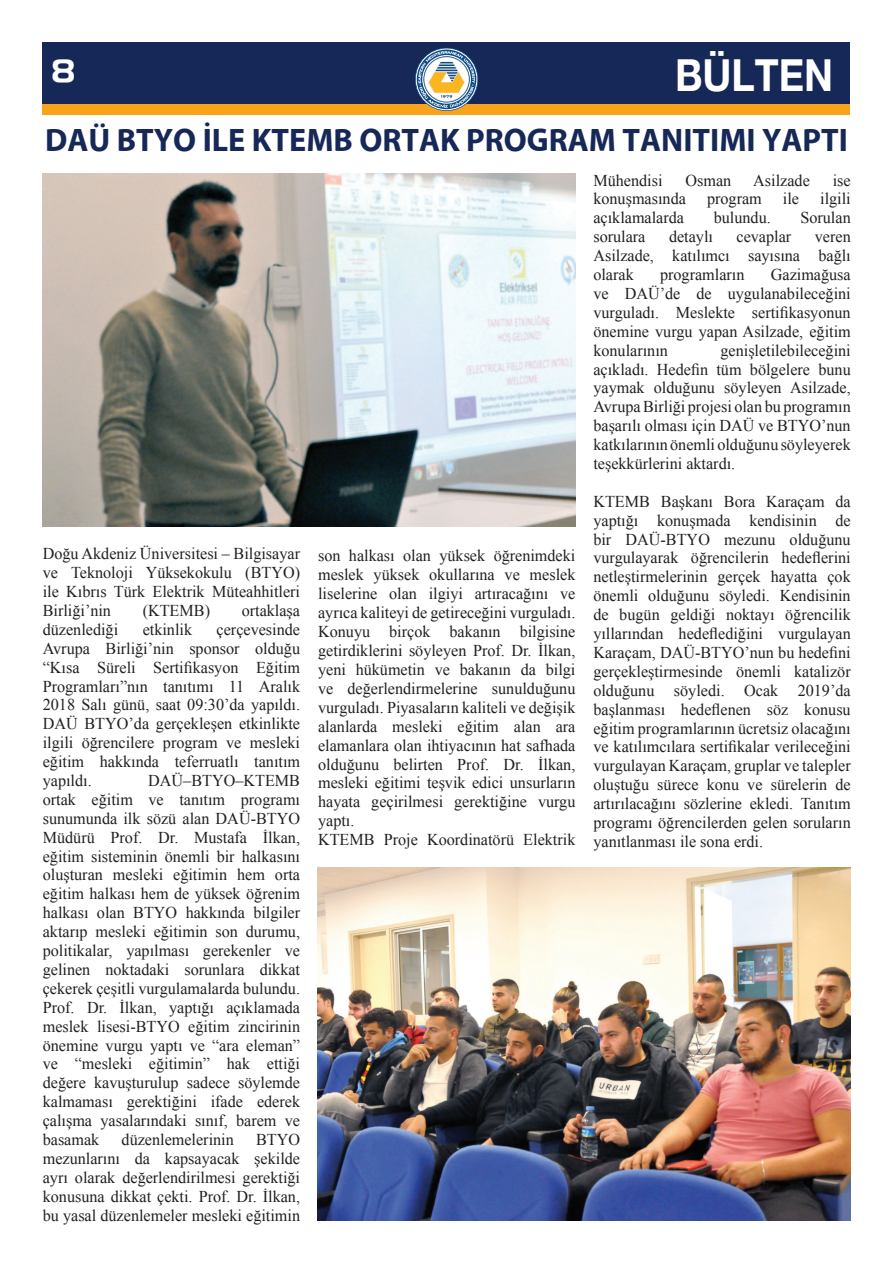
<style>
.page{position:relative;width:893px;height:1263px;background:#fff}
.page>*{position:absolute;margin:0;border:0;box-sizing:border-box;transform-origin:0 0}
.t1{font:700 44.1px "Helvetica Neue EMU";color:#fff;scale:.89 1}
.t2{font:700 32.7px "Myriad EMU";color:#162857}
.t3{font:31.5px "Handel EMU";color:#fff}
.t4{font:16.5px/18.9px "Times New Roman";color:#231f20;text-align:justify}
</style>
<div class="page">
<div style="left:43px;top:43px;width:807px;height:72px;background:#f9a31b"></div>
<div style="left:43px;top:43px;width:807px;height:61px;background:#162857"></div>
<svg style="left:415px;top:48px;width:63px;height:63px"></svg>
<img style="left:318px;top:868px;width:533px;height:352px">
<img style="left:43px;top:174px;width:532px;height:352px">
<h3 class="t3" style="left:52px;top:52px;width:25px">8</h3>
<h1 class="t1" style="left:675px;top:48px;width:179px">BÜLTEN</h1>
<h2 class="t2" style="left:45px;top:122px;width:804px">DAÜ BTYO İLE KTEMB ORTAK PROGRAM TANITIMI YAPTI</h2>
<p class="t4" style="left:43px;top:544px;width:259px">Doğu Akdeniz Üniversitesi – Bilgisayar ve Teknoloji Yüksekokulu (BTYO) ile Kıbrıs Türk Elektrik Müteahhitleri Birliği’nin</p>
<p class="t4" style="left:143px;top:601px;width:69px">(KTEMB)</p>
<p class="t4" style="left:242px;top:601px;width:60px">ortaklaşa</p>
<p class="t4" style="left:43px;top:620px;width:259px;text-indent:174px">çerçevesinde Avrupa Birliği’nin sponsor olduğu “Kısa Süreli Sertifikasyon Eğitim Programları”nın tanıtımı 11 Aralık 2018 Salı günü, saat 09:30’da yapıldı.<br>DAÜ BTYO’da gerçekleşen etkinlikte ilgili öğrencilere program ve mesleki eğitim hakkında teferruatlı tanıtım yapıldı.</p>
<p class="t4" style="left:43px;top:620px;width:77px">düzenlediği</p>
<p class="t4" style="left:143px;top:620px;width:51px">etkinlik</p>
<p class="t4" style="left:43px;top:771px;width:259px;text-indent:105px">DAÜ–BTYO–KTEMB ortak eğitim ve tanıtım programı sunumunda ilk sözü alan DAÜ-BTYO Müdürü Prof. Dr. Mustafa İlkan, eğitim sisteminin önemli bir halkasını oluşturan mesleki eğitimin hem orta eğitim halkası hem de yüksek öğrenim halkası olan BTYO hakkında bilgiler aktarıp mesleki eğitimin son durumu, politikalar, yapılması gerekenler ve gelinen noktadaki sorunlara dikkat çekerek çeşitli vurgulamalarda bulundu.<br>Prof. Dr. İlkan, yaptığı açıklamada meslek lisesi-BTYO eğitim zincirinin önemine vurgu yaptı ve “ara eleman” ve “mesleki eğitimin” hak ettiği değere kavuşturulup sadece söylemde kalmaması gerektiğini ifade ederek çalışma yasalarındaki sınıf, barem ve basamak</p>
<p class="t4" style="left:122px;top:1130px;width:114px">düzenlemelerinin</p>
<p class="t4" style="left:43px;top:1130px;width:259px;text-indent:213px">BTYO mezunlarını da kapsayacak şekilde ayrı olarak değerlendirilmesi gerektiği konusuna dikkat çekti. Prof. Dr. İlkan, bu yasal düzenlemeler mesleki eğitimin</p>
<p class="t4" style="left:318px;top:545px;width:259px;text-align:left">son halkası olan yüksek öğrenimdeki meslek yüksek okullarına ve meslek liselerine olan ilgiyi artıracağını ve ayrıca kaliteyi de getireceğini vurguladı.<br>Konuyu birçok bakanın bilgisine getirdiklerini söyleyen Prof. Dr. İlkan, yeni hükümetin ve bakanın da bilgi ve değerlendirmelerine sunulduğunu vurguladı. Piyasaların kaliteli ve değişik alanlarda mesleki eğitim alan ara elamanlara olan ihtiyacının hat safhada olduğunu belirten Prof. Dr. İlkan, mesleki eğitimi teşvik edici unsurların hayata geçirilmesi gerektiğine vurgu yaptı.<br>KTEMB Proje Koordinatörü Elektrik</p>
<p class="t4" style="left:593px;top:170px;width:71px">Mühendisi</p>
<p class="t4" style="left:685px;top:170px;width:47px">Osman</p>
<p class="t4" style="left:753px;top:170px;width:58px">Asilzade</p>
<p class="t4" style="left:833px;top:170px;width:19px">ise</p>
<p class="t4" style="left:593px;top:189px;width:94px">konuşmasında</p>
<p class="t4" style="left:707px;top:189px;width:56px">program</p>
<p class="t4" style="left:783px;top:189px;width:18px">ile</p>
<p class="t4" style="left:820px;top:189px;width:32px">ilgili</p>
<p class="t4" style="left:593px;top:208px;width:92px">açıklamalarda</p>
<p class="t4" style="left:714px;top:208px;width:59px">bulundu.</p>
<p class="t4" style="left:800px;top:208px;width:52px">Sorulan</p>
<p class="t4" style="left:593px;top:227px;width:54px">sorulara</p>
<p class="t4" style="left:669px;top:227px;width:46px">detaylı</p>
<p class="t4" style="left:736px;top:227px;width:56px">cevaplar</p>
<p class="t4" style="left:593px;top:227px;width:259px;text-indent:221px">veren Asilzade, katılımcı sayısına bağlı olarak</p>
<p class="t4" style="left:593px;top:265px;width:259px;text-indent:177px">Gazimağusa ve DAÜ’de de uygulanabileceğini vurguladı. Meslekte sertifikasyonun önemine vurgu yapan Asilzade, eğitim konularının</p>
<p class="t4" style="left:660px;top:265px;width:86px">programların</p>
<p class="t4" style="left:593px;top:340px;width:259px;text-indent:127px">genişletilebileceğini açıkladı. Hedefin tüm bölgelere bunu yaymak olduğunu söyleyen Asilzade, Avrupa Birliği projesi olan bu programın başarılı olması için DAÜ ve BTYO’nun katkılarının önemli olduğunu söyleyerek teşekkürlerini aktardı.</p>
<p class="t4" style="left:593px;top:492px;width:259px">KTEMB Başkanı Bora Karaçam da yaptığı konuşmada kendisinin de bir DAÜ-BTYO mezunu olduğunu vurgulayarak öğrencilerin hedeflerini netleştirmelerinin gerçek hayatta çok önemli olduğunu söyledi. Kendisinin de bugün geldiği noktayı öğrencilik yıllarından hedeflediğini vurgulayan Karaçam, DAÜ-BTYO’nun bu hedefini gerçekleştirmesinde önemli katalizör olduğunu söyledi. Ocak 2019’da başlanması hedeflenen söz konusu eğitim programlarının ücretsiz olacağını ve katılımcılara sertifikalar verileceğini vurgulayan Karaçam, gruplar ve talepler oluştuğu sürece konu ve sürelerin de artırılacağını sözlerine ekledi. Tanıtım programı öğrencilerden gelen soruların yanıtlanması ile sona erdi.</p>
</div>
